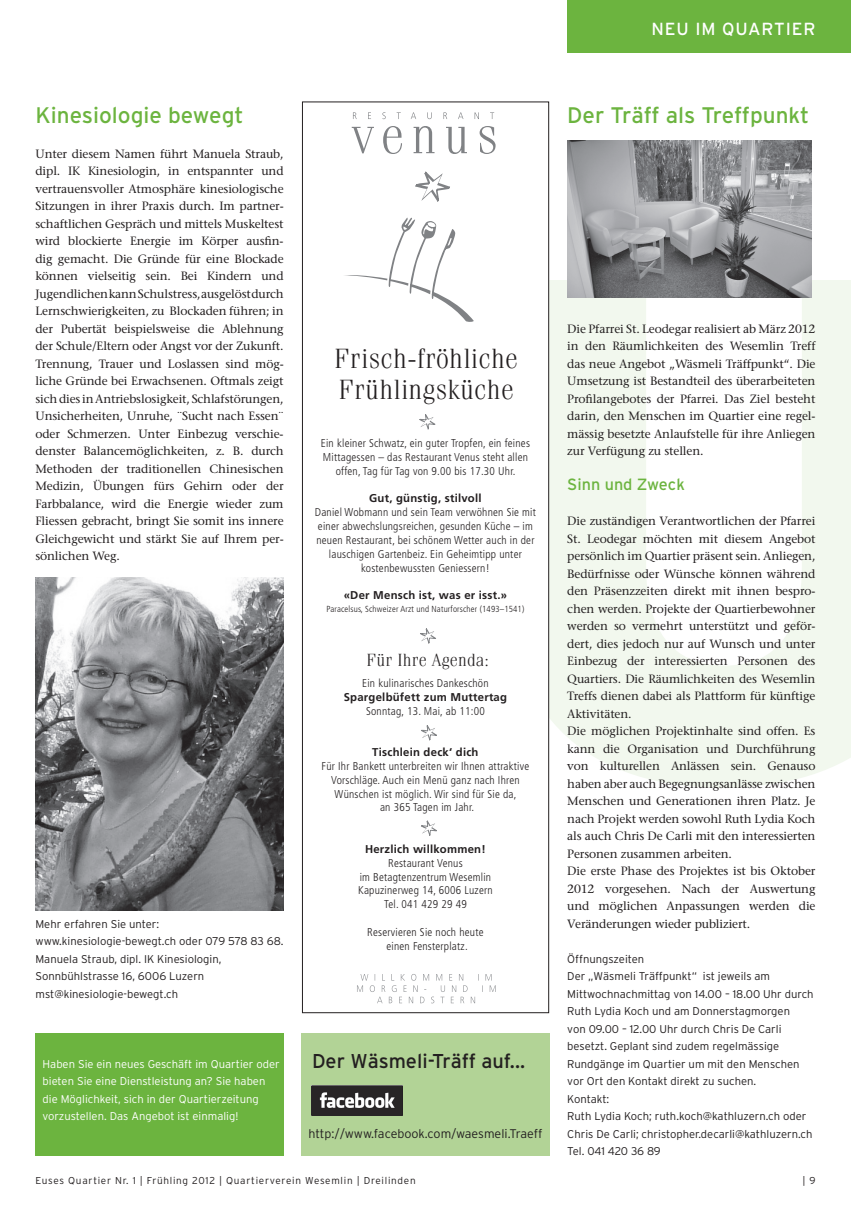
<style>
.page{position:relative;width:851px;height:1205px;background:#fff}
.page>*{position:absolute;margin:0;border:0;box-sizing:border-box;transform-origin:0 0}
.t1{font:300 27.75px/31.1px "Fenice";letter-spacing:.01em;color:#231f20}
.t2{font:22.5px "Interstate";color:#6cb43f}
.t3{font:20px "Interstate";color:#231f20}
.t4{font:300 17.62px "Fenice";letter-spacing:.01em;color:#231f20}
.t5{font:17.5px "Interstate";letter-spacing:.05em;color:#fff}
.t6{font:16.25px "Interstate";color:#6cb43f}
.t7{font:300 12.5px "Interstate";color:#231f20}
.t8{font:500 12px/17.5px "Stone Serif Std";letter-spacing:-.01em;color:#231f20;text-align:justify}
.t9{font:300 condensed 11.38px/13.9px "Frutiger";letter-spacing:.02em;color:#231f20;text-align:center}
.t10{font:700 11.38px "Frutiger";letter-spacing:.02em;color:#231f20}
.t11{font:300 11.25px/17.5px "Interstate";color:#231f20}
.t12{font:300 11.25px/17.5px "Interstate";color:#fff}
.t13{font:300 10px "Interstate";letter-spacing:.07em;color:#231f20}
.t14{font:300 condensed 8.75px "Frutiger";letter-spacing:.02em;color:#231f20}
</style>
<div class="page">
<div style="left:301px;top:1033px;width:248px;height:122px;background:#b2d396"></div>
<div style="left:35px;top:1033px;width:248px;height:122px;background:#6cb43f"></div>
<svg style="left:549px;top:280px;width:301px;height:508px;fill:#f2f8ee"></svg>
<div style="left:567px;top:0;width:283px;height:53px;background:#6cb43f"></div>
<img style="left:567px;top:140px;width:244px;height:158px">
<img style="left:311px;top:1085px;width:91px;height:30px">
<img style="left:36px;top:578px;width:248px;height:332px">
<div style="left:302px;top:102px;width:247px;height:911px;border:1px solid #231f20"></div>
<svg style="left:419px;top:414px;width:16px;height:16px"></svg>
<svg style="left:420px;top:628px;width:16px;height:16px"></svg>
<svg style="left:421px;top:725px;width:16px;height:15px"></svg>
<svg style="left:351px;top:126px;width:144px;height:28px"></svg>
<svg style="left:353px;top:112px;width:141px;height:7px"></svg>
<svg style="left:357px;top:974px;width:138px;height:29px"></svg>
<svg style="left:415px;top:171px;width:35px;height:31px"></svg>
<svg style="left:345px;top:218px;width:129px;height:104px"></svg>
<svg style="left:421px;top:820px;width:16px;height:16px"></svg>
<h3 class="t5" style="left:651px;top:19px;width:97px">NEU IM QUAR</h3>
<h3 class="t5" style="left:774px;top:19px;width:40px">TI ER</h3>
<h2 class="t2" style="left:35px;top:102px;width:210px">Kinesiologie bewegt</h2>
<p class="t8" style="left:35px;top:145px;width:250px">Unter diesem Namen führt Manuela Straub, dipl. IK Kinesiologin, in entspannter und vertrauensvoller Atmosphäre kinesiologische Sitzungen in ihrer Praxis durch. Im partner&shy;schaftlichen Gespräch und mittels Muskeltest wird blockierte Energie im Körper ausfin&shy;dig gemacht. Die Gründe für eine Blockade können vielseitig sein. Bei Kindern und Jugendlichen kann Schulstress, ausgelöst durch Lernschwierigkeiten, zu Blockaden führen; in der Pubertät beispielsweise die Ablehnung der Schule/Eltern oder Angst vor der Zukunft.<br>Trennung, Trauer und Loslassen sind mög&shy;liche Gründe bei Erwachsenen. Oftmals zeigt sich dies in Antriebslosigkeit, Schlafstörungen, Unsicherheiten, Unruhe, ¨Sucht nach Essen¨ oder Schmerzen. Unter Einbezug verschie&shy;denster Balancemöglichkeiten, z. B. durch Methoden der traditionellen Chinesischen Medizin, Übungen fürs Gehirn oder der Farbbalance, wird die Energie wieder zum Fliessen gebracht, bringt Sie somit ins innere Gleichgewicht und stärkt Sie auf Ihrem per&shy;sönlichen Weg.</p>
<p class="t11" style="left:35px;top:915px;width:250px">Mehr erfahren Sie unter: www.kinesiologie-bewegt.ch oder 079 578 83 68.<br>Manuela Straub, dipl. IK Kinesiologin, Sonnbühlstrasse 16, 6006 Luzern mst@kinesiologie-bewegt.ch</p>
<p class="t12" style="left:43px;top:1055px;width:239px">Haben Sie ein neues Geschäft im Quartier oder bieten Sie eine Dienstleistung an? Sie haben die Möglichkeit, sich in der Quartierzeitung vorzustellen. Das Angebot ist einmalig!</p>
<h2 class="t2" style="left:567px;top:102px;width:243px">Der Träff als Treffpunkt</h2>
<h1 class="t1" style="left:334px;top:342px;width:185px">Frisch-fröhliche<br>Frühlingsküche</h1>
<p class="t9" style="left:321px;top:436px;width:211px">Ein kleiner Schwatz, ein guter Tropfen, ein feines<br>Mittagessen – das Restaurant Venus steht allen offen, Tag für Tag von 9.00 bis 17.30 Uhr.</p>
<p class="t10" style="left:369px;top:492px;width:114px">Gut, günstig, stilvoll</p>
<p class="t9" style="left:315px;top:505px;width:222px">Daniel Wobmann und sein Team verwöhnen Sie mit einer abwechslungsreichen, gesunden Küche – im neuen Restaurant, bei schönem Wetter auch in der lauschigen Gartenbeiz. Ein Geheimtipp unter kostenbewussten Geniessern!</p>
<p class="t10" style="left:344px;top:589px;width:165px">«Der Mensch ist, was er isst.»</p>
<p class="t14" style="left:326px;top:604px;width:199px">Paracelsus, Schweizer Arzt und Naturforscher (1493–1541)</p>
<h3 class="t4" style="left:366px;top:650px;width:124px">Für Ihre Agenda:</h3>
<p class="t9" style="left:362px;top:676px;width:128px">Ein kulinarisches Dankeschön</p>
<p class="t10" style="left:344px;top:690px;width:165px">Spargelbüfett zum Muttertag</p>
<p class="t9" style="left:366px;top:704px;width:120px">Sonntag, 13. Mai, ab 11:00</p>
<p class="t10" style="left:372px;top:745px;width:108px">Tischlein deck‘ dich</p>
<p class="t9" style="left:321px;top:759px;width:209px">Für Ihr Bankett unterbreiten wir Ihnen attraktive Vorschläge. Auch ein Menü ganz nach Ihren Wünschen ist möglich. Wir sind für Sie da,<br>an 365 Tagen im Jahr.</p>
<p class="t10" style="left:365px;top:842px;width:122px">Herzlich willkommen!</p>
<p class="t9" style="left:358px;top:856px;width:136px">Restaurant Venus<br>im Betagtenzentrum Wesemlin<br>Kapuzinerweg 14, 6006 Luzern<br>Tel. 041 429 29 49</p>
<p class="t9" style="left:367px;top:925px;width:118px">Reservieren Sie noch heute einen Fensterplatz.</p>
<h3 class="t3" style="left:312px;top:1049px;width:215px">Der Wäsmeli-Träff auf...</h3>
<p class="t7" style="left:308px;top:1126px;width:235px">http://www.facebook.com/waesmeli.Traeff</p>
<p class="t8" style="left:567px;top:320px;width:250px">Die Pfarrei St. Leodegar realisiert ab März 2012 in den Räumlichkeiten des Wesemlin Treff das neue Angebot „Wäsmeli Träffpunkt“. Die Umsetzung ist Bestandteil des überarbeiteten Profilangebotes der Pfarrei. Das Ziel besteht darin, den Menschen im Quartier eine regel&shy;mässig besetzte Anlaufstelle für ihre Anliegen zur Verfügung zu stellen.</p>
<h3 class="t6" style="left:567px;top:475px;width:119px">Sinn und Zweck</h3>
<p class="t8" style="left:567px;top:512px;width:250px;text-align:left">Die zuständigen Verantwortlichen der Pfarrei St. Leodegar möchten mit diesem Angebot persönlich im Quartier präsent sein. Anliegen, Bedürfnisse oder Wünsche können während den Präsenzzeiten direkt mit ihnen bespro&shy;chen werden. Projekte der Quartierbewohner werden so vermehrt unterstützt und geför&shy;dert, dies jedoch nur auf Wunsch und unter Einbezug der interessierten Personen des Quartiers. Die Räumlichkeiten des Wesemlin Treffs dienen dabei als Plattform für künftige Aktivitäten.<br>Die möglichen Projektinhalte sind offen. Es kann die Organisation und Durchführung von kulturellen Anlässen sein. Genauso haben aber auch Begegnungsanlässe zwischen Menschen und Generationen ihren Platz. Je nach Projekt werden sowohl Ruth Lydia Koch als auch Chris De Carli mit den interessierten Personen zusammen arbeiten.<br>Die erste Phase des Projektes ist bis Oktober 2012 vorgesehen. Nach der Auswertung und möglichen Anpassungen werden die Veränderungen wieder publiziert.</p>
<p class="t11" style="left:567px;top:950px;width:248px">Öffnungszeiten<br>Der „Wäsmeli Träffpunkt“ ist jeweils am Mittwochnachmittag von 14.00 – 18.00 Uhr durch Ruth Lydia Koch und am Donnerstagmorgen<br>von 09.00 – 12.00 Uhr durch Chris De Carli besetzt. Geplant sind zudem regelmässige Rundgänge im Quartier um mit den Menschen vor Ort den Kontakt direkt zu suchen.<br>Kontakt:<br>Ruth Lydia Koch; ruth.koch@kathluzern.ch oder Chris De Carli; christopher.decarli@kathluzern.ch Tel. 041 420 36 89</p>
<p class="t13" style="left:35px;top:1175px;width:382px">Euses Quartier Nr. 1 | Frühling 2012 | Quartierverein Wesemlin | Dreilinden</p>
<p class="t13" style="left:802px;top:1175px;width:15px">| 9</p>
</div>
